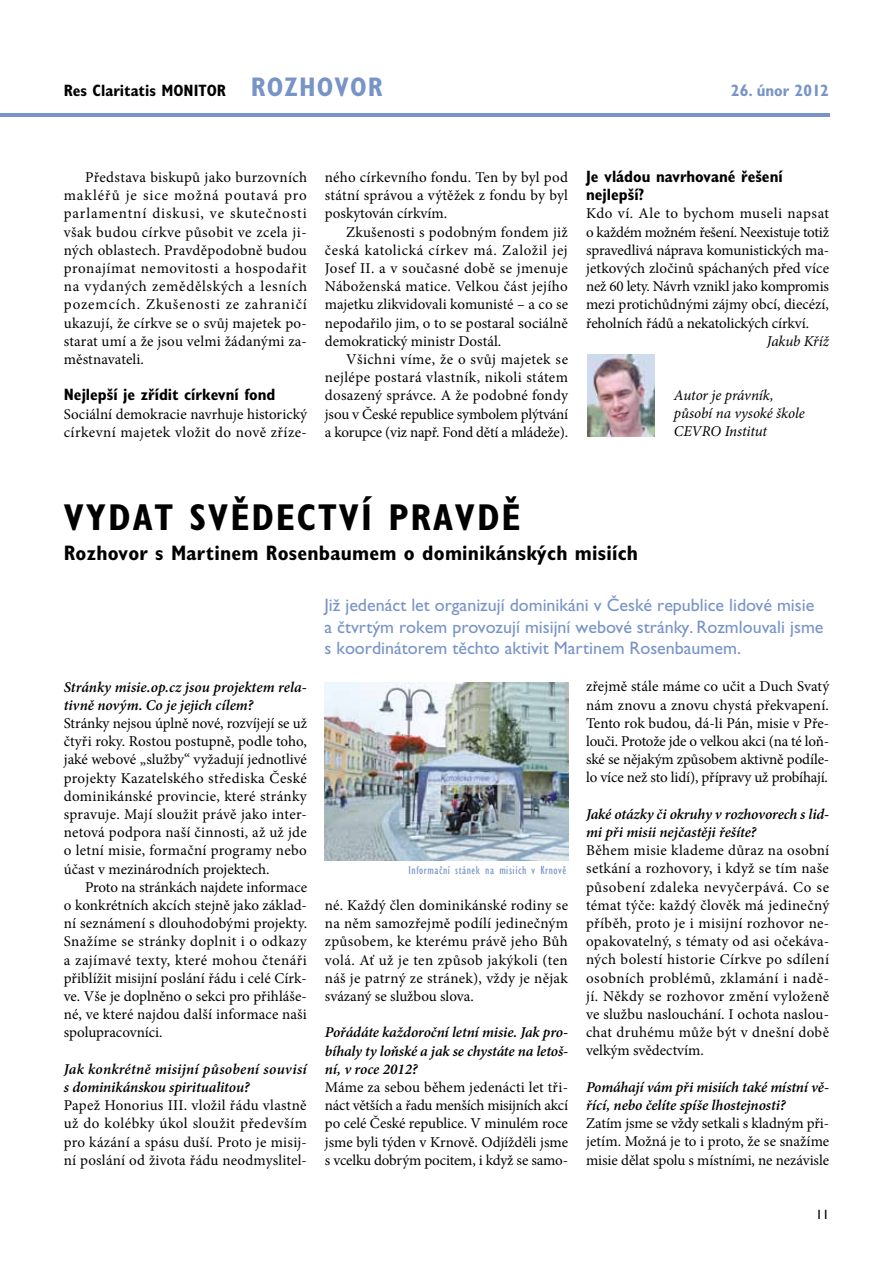
<style>
.page{position:relative;width:893px;height:1263px;background:#fff}
.page>*{position:absolute;margin:0;border:0;box-sizing:border-box;transform-origin:0 0}
.t1{font:700 condensed 37.5px "Gill Sans Std";letter-spacing:.05em;color:#000}
.t2{font:700 condensed 21px "Gill Sans Std";letter-spacing:.01em;color:#000}
.t3{font:18px/21.6px "Gill Sans Std";color:#7894c7}
.t4{font:700 condensed 16.5px/18.1px "Gill Sans Std";color:#000}
.t5{font:700 condensed 16.5px "Gill Sans Std";color:#7894c7}
.t6{font:15px/18.1px "Minion Pro";letter-spacing:.01em;color:#000;text-align:justify}
.t7{font:italic 600 15px/18.1px "Minion Pro";letter-spacing:-.005em;color:#000}
.t8{font:italic 15px/18px "Minion Pro";letter-spacing:-.01em;color:#000}
.t9{font:13.5px "Gill Sans Std";color:#000}
.t10{font:condensed 12px "Gill Sans Std";letter-spacing:.05em;color:#7894c7}
.s1{font-size:27px;color:#7894c7}
</style>
<div class="page">
<hr style="left:0;top:113px;width:829px;height:4px;background:#7894c7">
<img style="left:587px;top:354px;width:68px;height:83px">
<img style="left:324px;top:682px;width:244px;height:178px">
<p class="t4" style="left:64px;top:82px;width:205px">Res Claritatis MONITOR <span class="s1">rozhovor</span></p>
<p class="t5" style="left:731px;top:81px;width:100px">26. únor 2012</p>
<p class="t6" style="left:64px;top:168px;width:245px;text-indent:21px">Představa biskupů jako burzovních makléřů je sice možná poutavá pro parlamentní diskusi, ve skutečnosti však budou církve působit ve zcela ji&shy;ných oblastech. Pravděpodobně budou pronajímat nemovitosti a hospodařit na vydaných zemědělských a lesních pozemcích. Zkušenosti ze zahraničí ukazují, že církve se o svůj majetek po&shy;starat umí a že jsou velmi žádanými za&shy;městnavateli.</p>
<p class="t4" style="left:64px;top:386px;width:213px">Nejlepší je zřídit církevní fond</p>
<p class="t6" style="left:64px;top:405px;width:245px">Sociální demokracie navrhuje historický církevní majetek vložit do nově zříze-</p>
<p class="t6" style="left:325px;top:168px;width:245px">ného církevního fondu. Ten by byl pod státní správou a výtěžek z fondu by byl poskytován církvím.</p>
<p class="t6" style="left:325px;top:223px;width:245px;text-indent:21px">Zkušenosti s podobným fondem již česká katolická církev má. Založil jej Josef II. a v současné době se jmenuje Náboženská matice. Velkou část jejího majetku zlikvidovali komunisté – a co se nepodařilo jim, o to se postaral sociálně demokratický ministr Dostál.</p>
<p class="t6" style="left:325px;top:350px;width:245px;text-indent:21px">Všichni víme, že o svůj majetek se nejlépe postará vlastník, nikoli státem dosazený správce. A že podobné fondy jsou v České republice symbolem plýtvání a korupce (viz např. Fond dětí a mládeže).</p>
<p class="t4" style="left:586px;top:167px;width:198px">Je vládou navrhované řešení nejlepší?</p>
<p class="t6" style="left:586px;top:205px;width:245px">Kdo ví. Ale to bychom museli napsat o každém možném řešení. Neexistuje totiž spravedlivá náprava komunistických ma&shy;jetkových zločinů spáchaných před více než 60 lety. Návrh vznikl jako kompromis mezi protichůdnými zájmy obcí, diecézí, řeholních řádů a nekatolických církví.</p>
<p class="t8" style="left:767px;top:332px;width:64px">Jakub Kříž</p>
<p class="t8" style="left:674px;top:386px;width:132px">Autor je právník, působí na vysoké škole<br>CEVRO Institut</p>
<h1 class="t1" style="left:64px;top:494px;width:458px">VYDAT SVĚDECTVÍ PRAVDĚ</h1>
<h2 class="t2" style="left:64px;top:540px;width:576px">Rozhovor s Martinem Rosenbaumem o dominikánských misiích</h2>
<p class="t3" style="left:324px;top:594px;width:501px">Již jedenáct let organizují dominikáni v České republice lidové misie a čtvrtým rokem provozují misijní webové stránky. Rozmlouvali jsme s koordinátorem těchto aktivit Martinem Rosenbaumem.</p>
<p class="t7" style="left:64px;top:678px;width:245px">Stránky misie.op.cz jsou projektem rela&shy;tivně novým. Co je jejich cílem?</p>
<p class="t6" style="left:64px;top:714px;width:245px">Stránky nejsou úplně nové, rozvíjejí se už čtyři roky. Rostou postupně, podle toho, jaké webové „služby“ vyžadují jednotlivé projekty Kazatelského střediska České dominikánské provincie, které stránky spravuje. Mají sloužit právě jako inter&shy;netová podpora naší činnosti, až už jde o letní misie, formační programy nebo účast v mezinárodních projektech.</p>
<p class="t6" style="left:64px;top:878px;width:245px;text-indent:21px">Proto na stránkách najdete informace o konkrétních akcích stejně jako základ&shy;ní seznámení s dlouhodobými projekty.<br>Snažíme se stránky doplnit i o odkazy a zajímavé texty, které mohou čtenáři přiblížit misijní poslání řádu i celé Círk&shy;ve. Vše je doplněno o sekci pro přihláše&shy;né, ve které najdou další informace naši spolupracovníci.</p>
<p class="t7" style="left:64px;top:1060px;width:245px">Jak konkrétně misijní působení souvisí s dominikánskou spiritualitou?</p>
<p class="t6" style="left:64px;top:1096px;width:245px">Papež Honorius III. vložil řádu vlastně už do kolébky úkol sloužit především pro kázání a spásu duší. Proto je misij&shy;ní poslání od života řádu neodmyslitel-</p>
<p class="t6" style="left:586px;top:678px;width:245px">zřejmě stále máme co učit a Duch Svatý nám znovu a znovu chystá překvapení.<br>Tento rok budou, dá-li Pán, misie v Pře&shy;louči. Protože jde o velkou akci (na té loň&shy;ské se nějakým způsobem aktivně podíle&shy;lo více než sto lidí), přípravy už probíhají.</p>
<p class="t7" style="left:586px;top:805px;width:245px">Jaké otázky či okruhy v rozhovorech s lid&shy;mi při misii nejčastěji řešíte?</p>
<p class="t6" style="left:586px;top:841px;width:245px;text-align:left">Během misie klademe důraz na osobní setkání a rozhovory, i když se tím naše působení zdaleka nevyčerpává. Co se témat týče: každý člověk má jedinečný příběh, proto je i misijní rozhovor ne&shy;opakovatelný, s tématy od asi očekáva&shy;ných bolestí historie Církve po sdílení osobních problémů, zklamání i nadě&shy;jí. Někdy se rozhovor změní vyloženě ve službu naslouchání. I ochota naslou&shy;chat druhému může být v dnešní době velkým svědectvím.</p>
<p class="t7" style="left:586px;top:1078px;width:245px">Pomáhají vám při misiích také místní vě&shy;řící, nebo čelíte spíše lhostejnosti?</p>
<p class="t6" style="left:586px;top:1114px;width:245px">Zatím jsme se vždy setkali s kladným při&shy;jetím. Možná je to i proto, že se snažíme misie dělat spolu s místními, ne nezávisle</p>
<p class="t10" style="left:408px;top:863px;width:159px">Informační stánek na misiích v Krnově</p>
<p class="t6" style="left:325px;top:896px;width:245px">né. Každý člen dominikánské rodiny se na něm samozřejmě podílí jedinečným způsobem, ke kterému právě jeho Bůh volá. Ať už je ten způsob jakýkoli (ten náš je patrný ze stránek), vždy je nějak svázaný se službou slova.</p>
<p class="t7" style="left:325px;top:1023px;width:245px;text-align:justify">Pořádáte každoroční letní misie. Jak pro&shy;bíhaly ty loňské a jak se chystáte na letoš&shy;ní, v roce 2012?</p>
<p class="t6" style="left:325px;top:1078px;width:245px">Máme za sebou během jedenácti let tři&shy;náct větších a řadu menších misijních akcí po celé České republice. V minulém roce jsme byli týden v Krnově. Odjížděli jsme s vcelku dobrým pocitem, i když se samo-</p>
<p class="t9" style="left:816px;top:1207px;width:15px">11</p>
</div>
